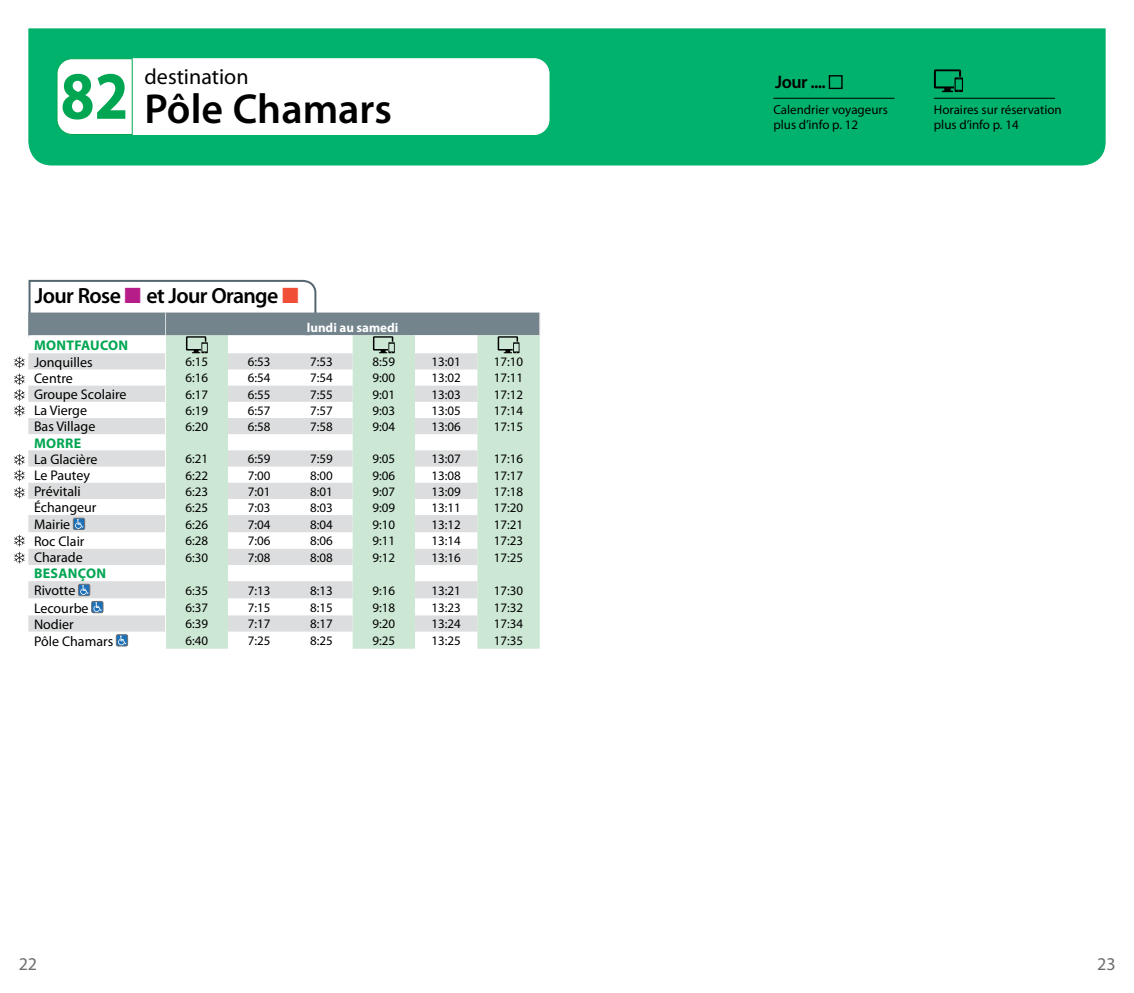
<style>
.page{position:relative;width:1134px;height:993px;background:#fff}
.page>*{position:absolute;margin:0;border:0;box-sizing:border-box;transform-origin:0 0}
.t1{font:700 48px "Myriad Pro";color:#000}
.t2{font:600 42px "Myriad Pro";color:#000}
.t3{font:600 22px "Myriad Pro";letter-spacing:-.03em;color:#000}
.t4{font:22px "Myriad Pro";color:#000}
.t5{font:600 18.2px "Myriad Pro";color:#000}
.t6{font:18px "Myriad Pro";color:#6d6e71}
.t7{font:14px "Myriad Pro";color:#000}
.t8{font:700 14px "Myriad Pro";letter-spacing:.02em;color:#00a651}
.t9{font:13px/15px "Myriad Pro";color:#000}
.t10{font:700 13px "Myriad Pro";color:#fff}
.s1{font-weight:700;font-size:68px;color:#00a651}
.s2{color:#b61d89}
.s3{color:#f04e37}
</style>
<div class="page">
<div style="left:28px;top:28px;width:1078px;height:137px;background:#00b26b"></div>
<svg style="left:56px;top:58px;width:494px;height:77px"></svg>
<svg style="left:14px;top:279px;width:526px;height:369px"></svg>
<svg style="left:934px;top:69px;width:29px;height:23px"></svg>
<hr style="left:773px;top:98px;width:121px;height:1px;background:#000">
<hr style="left:934px;top:98px;width:121px;height:1px;background:#000">
<h3 class="t4" style="left:145px;top:63px;width:106px">destination</h3>
<h2 class="t2" style="left:61px;top:82px;width:333px"><span class="s1">82</span> Pôle Chamars</h2>
<h3 class="t4" style="left:160px;top:69px;width:106px">destination</h3>
<h1 class="t1" style="left:160px;top:86px;width:156px">Rivotte</h1>
<h3 class="t3" style="left:35px;top:282px;width:265px">Jour Rose <span class="s2">■</span> et Jour Orange <span class="s3">■</span></h3>
<p class="t10" style="left:307px;top:319px;width:93px">lundi au samedi</p>
<p class="t8" style="left:34px;top:336px;width:96px">MONTFAUCON</p>
<p class="t7" style="left:34px;top:353px;width:60px">Jonquilles</p>
<p class="t9" style="left:186px;top:354px;width:24px">6:15</p>
<p class="t9" style="left:248px;top:354px;width:24px">6:53</p>
<p class="t9" style="left:310px;top:354px;width:24px">7:53</p>
<p class="t9" style="left:372px;top:354px;width:24px">8:59</p>
<p class="t9" style="left:431px;top:354px;width:31px">13:01</p>
<p class="t9" style="left:494px;top:354px;width:31px">17:10</p>
<p class="t7" style="left:34px;top:369px;width:40px">Centre</p>
<p class="t9" style="left:186px;top:370px;width:24px">6:16</p>
<p class="t9" style="left:248px;top:370px;width:24px">6:54</p>
<p class="t9" style="left:310px;top:370px;width:24px">7:54</p>
<p class="t9" style="left:372px;top:370px;width:24px">9:00</p>
<p class="t9" style="left:431px;top:370px;width:31px">13:02</p>
<p class="t9" style="left:494px;top:370px;width:31px">17:11</p>
<p class="t7" style="left:34px;top:385px;width:94px">Groupe Scolaire</p>
<p class="t9" style="left:186px;top:386px;width:24px">6:17</p>
<p class="t9" style="left:248px;top:386px;width:24px">6:55</p>
<p class="t9" style="left:310px;top:386px;width:24px">7:55</p>
<p class="t9" style="left:372px;top:386px;width:24px">9:01</p>
<p class="t9" style="left:431px;top:386px;width:31px">13:03</p>
<p class="t9" style="left:494px;top:386px;width:31px">17:12</p>
<p class="t7" style="left:34px;top:401px;width:55px">La Vierge</p>
<p class="t9" style="left:186px;top:402px;width:24px">6:19</p>
<p class="t9" style="left:248px;top:402px;width:24px">6:57</p>
<p class="t9" style="left:310px;top:402px;width:24px">7:57</p>
<p class="t9" style="left:372px;top:402px;width:24px">9:03</p>
<p class="t9" style="left:431px;top:402px;width:31px">13:05</p>
<p class="t9" style="left:494px;top:402px;width:31px">17:14</p>
<p class="t7" style="left:34px;top:418px;width:63px">Bas Village</p>
<p class="t9" style="left:186px;top:419px;width:24px">6:20</p>
<p class="t9" style="left:248px;top:419px;width:24px">6:58</p>
<p class="t9" style="left:310px;top:419px;width:24px">7:58</p>
<p class="t9" style="left:372px;top:419px;width:24px">9:04</p>
<p class="t9" style="left:431px;top:419px;width:31px">13:06</p>
<p class="t9" style="left:494px;top:419px;width:31px">17:15</p>
<p class="t8" style="left:34px;top:433px;width:49px">MORRE</p>
<p class="t7" style="left:34px;top:450px;width:65px">La Glacière</p>
<p class="t9" style="left:186px;top:451px;width:24px">6:21</p>
<p class="t9" style="left:248px;top:451px;width:24px">6:59</p>
<p class="t9" style="left:310px;top:451px;width:24px">7:59</p>
<p class="t9" style="left:372px;top:451px;width:24px">9:05</p>
<p class="t9" style="left:431px;top:451px;width:31px">13:07</p>
<p class="t9" style="left:494px;top:451px;width:31px">17:16</p>
<p class="t7" style="left:34px;top:466px;width:58px">Le Pautey</p>
<p class="t9" style="left:186px;top:467px;width:24px">6:22</p>
<p class="t9" style="left:248px;top:467px;width:24px">7:00</p>
<p class="t9" style="left:310px;top:467px;width:24px">8:00</p>
<p class="t9" style="left:372px;top:467px;width:24px">9:06</p>
<p class="t9" style="left:431px;top:467px;width:31px">13:08</p>
<p class="t9" style="left:494px;top:467px;width:31px">17:17</p>
<p class="t7" style="left:34px;top:482px;width:48px">Prévitali</p>
<p class="t9" style="left:186px;top:483px;width:24px">6:23</p>
<p class="t9" style="left:248px;top:483px;width:24px">7:01</p>
<p class="t9" style="left:310px;top:483px;width:24px">8:01</p>
<p class="t9" style="left:372px;top:483px;width:24px">9:07</p>
<p class="t9" style="left:431px;top:483px;width:31px">13:09</p>
<p class="t9" style="left:494px;top:483px;width:31px">17:18</p>
<p class="t7" style="left:34px;top:498px;width:64px">Échangeur</p>
<p class="t9" style="left:186px;top:499px;width:24px">6:25</p>
<p class="t9" style="left:248px;top:499px;width:24px">7:03</p>
<p class="t9" style="left:310px;top:499px;width:24px">8:03</p>
<p class="t9" style="left:372px;top:499px;width:24px">9:09</p>
<p class="t9" style="left:431px;top:499px;width:31px">13:11</p>
<p class="t9" style="left:494px;top:499px;width:31px">17:20</p>
<p class="t7" style="left:34px;top:516px;width:38px">Mairie</p>
<p class="t9" style="left:186px;top:516px;width:24px">6:26</p>
<p class="t9" style="left:248px;top:516px;width:24px">7:04</p>
<p class="t9" style="left:310px;top:516px;width:24px">8:04</p>
<p class="t9" style="left:372px;top:516px;width:24px">9:10</p>
<p class="t9" style="left:431px;top:516px;width:31px">13:12</p>
<p class="t9" style="left:494px;top:516px;width:31px">17:21</p>
<p class="t7" style="left:34px;top:532px;width:52px">Roc Clair</p>
<p class="t9" style="left:186px;top:533px;width:24px">6:28</p>
<p class="t9" style="left:248px;top:533px;width:24px">7:06</p>
<p class="t9" style="left:310px;top:533px;width:24px">8:06</p>
<p class="t9" style="left:372px;top:533px;width:24px">9:11</p>
<p class="t9" style="left:431px;top:533px;width:31px">13:14</p>
<p class="t9" style="left:494px;top:533px;width:31px">17:23</p>
<p class="t7" style="left:34px;top:548px;width:50px">Charade</p>
<p class="t9" style="left:186px;top:549px;width:24px">6:30</p>
<p class="t9" style="left:248px;top:549px;width:24px">7:08</p>
<p class="t9" style="left:310px;top:549px;width:24px">8:08</p>
<p class="t9" style="left:372px;top:549px;width:24px">9:12</p>
<p class="t9" style="left:431px;top:549px;width:31px">13:16</p>
<p class="t9" style="left:494px;top:549px;width:31px">17:25</p>
<p class="t8" style="left:34px;top:564px;width:73px">BESANÇON</p>
<p class="t7" style="left:34px;top:582px;width:43px">Rivotte</p>
<p class="t9" style="left:186px;top:582px;width:24px">6:35</p>
<p class="t9" style="left:248px;top:582px;width:24px">7:13</p>
<p class="t9" style="left:310px;top:582px;width:24px">8:13</p>
<p class="t9" style="left:372px;top:582px;width:24px">9:16</p>
<p class="t9" style="left:431px;top:582px;width:31px">13:21</p>
<p class="t9" style="left:494px;top:582px;width:31px">17:30</p>
<p class="t7" style="left:34px;top:599px;width:56px">Lecourbe</p>
<p class="t9" style="left:186px;top:599px;width:24px">6:37</p>
<p class="t9" style="left:248px;top:599px;width:24px">7:15</p>
<p class="t9" style="left:310px;top:599px;width:24px">8:15</p>
<p class="t9" style="left:372px;top:599px;width:24px">9:18</p>
<p class="t9" style="left:431px;top:599px;width:31px">13:23</p>
<p class="t9" style="left:494px;top:599px;width:31px">17:32</p>
<p class="t7" style="left:34px;top:615px;width:41px">Nodier</p>
<p class="t9" style="left:186px;top:616px;width:24px">6:39</p>
<p class="t9" style="left:248px;top:616px;width:24px">7:17</p>
<p class="t9" style="left:310px;top:616px;width:24px">8:17</p>
<p class="t9" style="left:372px;top:616px;width:24px">9:20</p>
<p class="t9" style="left:431px;top:616px;width:31px">13:24</p>
<p class="t9" style="left:494px;top:616px;width:31px">17:34</p>
<p class="t7" style="left:34px;top:632px;width:81px">Pôle Chamars</p>
<p class="t9" style="left:186px;top:632px;width:24px">6:40</p>
<p class="t9" style="left:248px;top:632px;width:24px">7:25</p>
<p class="t9" style="left:310px;top:632px;width:24px">8:25</p>
<p class="t9" style="left:372px;top:632px;width:24px">9:25</p>
<p class="t9" style="left:431px;top:632px;width:31px">13:25</p>
<p class="t9" style="left:494px;top:632px;width:31px">17:35</p>
<h3 class="t5" style="left:775px;top:71px;width:69px">Jour .... ■</h3>
<p class="t9" style="left:773px;top:102px;width:116px">Calendrier voyageurs plus d’info p. 12</p>
<p class="t9" style="left:934px;top:102px;width:129px">Horaires sur réservation plus d’info p. 14</p>
<h3 class="t6" style="left:19px;top:952px;width:20px">22</h3>
<h3 class="t6" style="left:1097px;top:952px;width:20px">23</h3>
</div>
